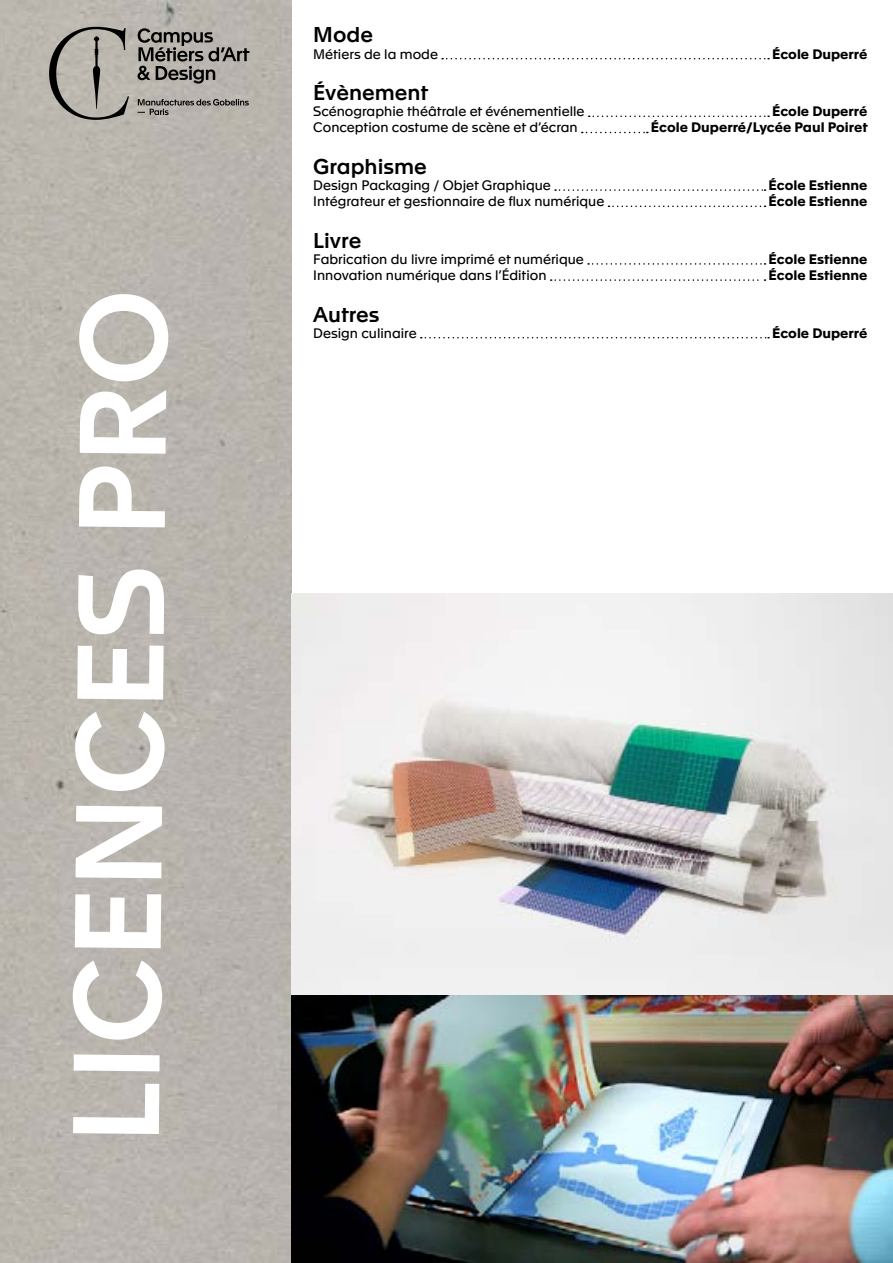
<style>
.page{position:relative;width:893px;height:1263px;background:#fff}
.page>*{position:absolute;margin:0;border:0;box-sizing:border-box;transform-origin:0 0}
.t1{font:500 120px "Apax";color:#fff}
.t2{font:500 21px "Apax";color:#000}
.t3{font:13.5px "Apax";color:#000}
.t4{font:700 13.5px "Apax";color:#000}
</style>
<div class="page">
<div style="left:0;top:0;width:292px;height:1263px;background:#b9b4ae"></div>
<svg style="left:442px;top:58px;width:327px;height:1px"></svg>
<svg style="left:589px;top:116px;width:180px;height:1px"></svg>
<svg style="left:582px;top:132px;width:66px;height:1px"></svg>
<svg style="left:555px;top:189px;width:210px;height:2px"></svg>
<svg style="left:608px;top:206px;width:157px;height:1px"></svg>
<svg style="left:588px;top:263px;width:177px;height:2px"></svg>
<svg style="left:551px;top:279px;width:214px;height:2px"></svg>
<svg style="left:421px;top:337px;width:348px;height:1px"></svg>
<svg style="left:49px;top:27px;width:80px;height:93px"></svg>
<svg style="left:137px;top:28px;width:112px;height:56px"></svg>
<svg style="left:138px;top:99px;width:111px;height:16px"></svg>
<img style="left:292px;top:994px;width:600px;height:269px">
<img style="left:292px;top:593px;width:601px;height:401px">
<h1 class="t1" style="left:26px;top:1142px;width:856px;rotate:-89deg">LICENCES PRO</h1>
<h2 class="t2" style="left:313px;top:20px;width:61px">Mode</h2>
<p class="t3" style="left:313px;top:44px;width:126px">Métiers de la mode</p>
<p class="t4" style="left:772px;top:44px;width:97px">École Duperré</p>
<h2 class="t2" style="left:313px;top:77px;width:117px">Évènement</h2>
<p class="t3" style="left:313px;top:102px;width:273px">Scénographie théâtrale et événementielle</p>
<p class="t4" style="left:772px;top:102px;width:97px">École Duperré</p>
<p class="t3" style="left:313px;top:118px;width:266px">Conception costume de scène et d’écran</p>
<p class="t4" style="left:651px;top:118px;width:218px">École Duperré/Lycée Paul Poiret</p>
<h2 class="t2" style="left:313px;top:151px;width:115px">Graphisme</h2>
<p class="t3" style="left:313px;top:176px;width:239px">Design Packaging / Objet Graphique</p>
<p class="t4" style="left:769px;top:175px;width:100px">École Estienne</p>
<p class="t3" style="left:313px;top:192px;width:293px">Intégrateur et gestionnaire de flux numérique</p>
<p class="t4" style="left:769px;top:192px;width:100px">École Estienne</p>
<h2 class="t2" style="left:313px;top:225px;width:50px">Livre</h2>
<p class="t3" style="left:313px;top:250px;width:272px">Fabrication du livre imprimé et numérique</p>
<p class="t4" style="left:769px;top:249px;width:100px">École Estienne</p>
<p class="t3" style="left:313px;top:266px;width:235px">Innovation numérique dans l’Édition</p>
<p class="t4" style="left:769px;top:265px;width:100px">École Estienne</p>
<h2 class="t2" style="left:313px;top:299px;width:68px">Autres</h2>
<p class="t3" style="left:313px;top:323px;width:105px">Design culinaire</p>
<p class="t4" style="left:772px;top:323px;width:97px">École Duperré</p>
</div>
